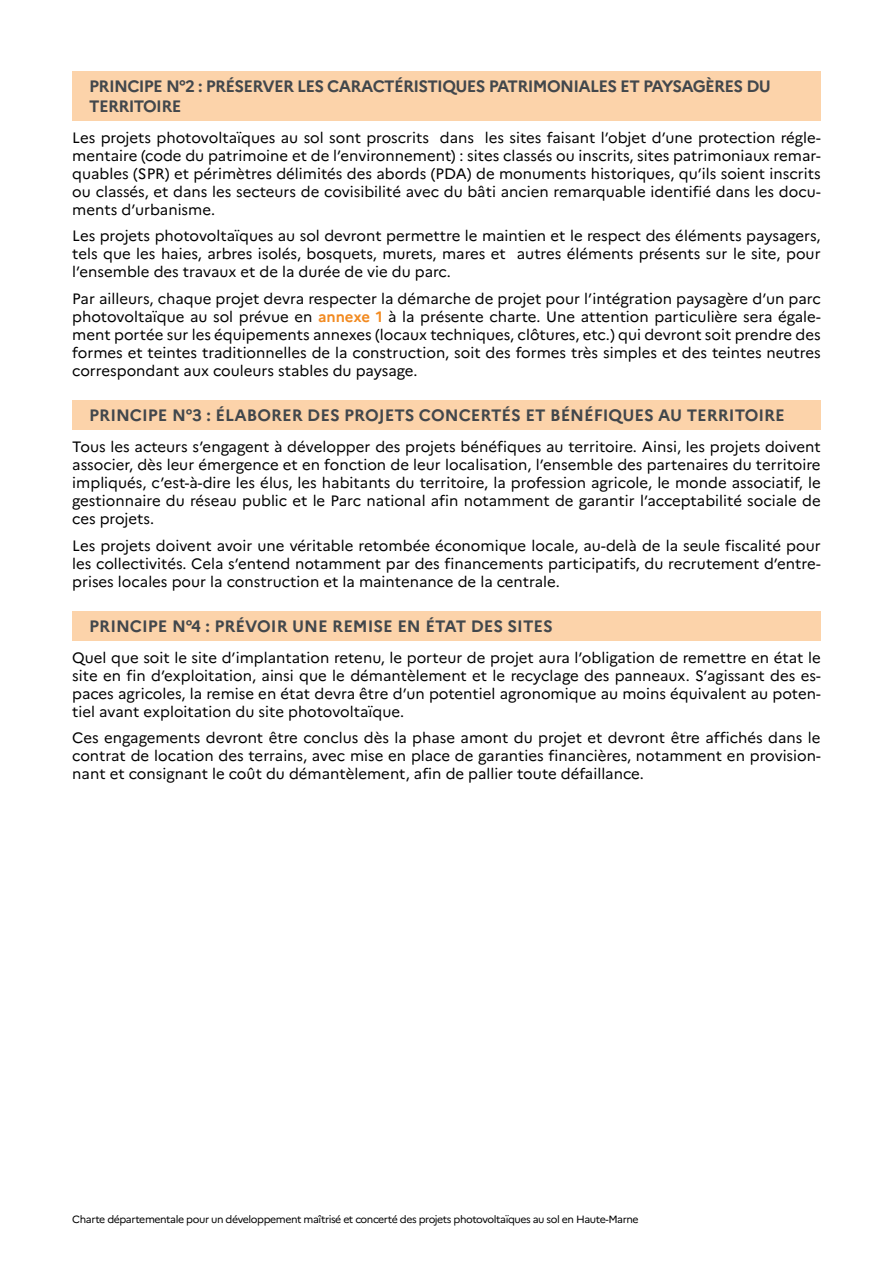
<style>
.page{position:relative;width:893px;height:1263px;background:#fff}
.page>*{position:absolute;margin:0;border:0;box-sizing:border-box;transform-origin:0 0}
.t1{font:700 16.5px "Marianne";letter-spacing:-.005em;color:#42474c}
.t2{font:700 16.5px/19.8px "Marianne";letter-spacing:-.04em;color:#42474c}
.t3{font:15px/18px "Marianne";color:#000;text-align:justify}
.t4{font:10.5px "Marianne";letter-spacing:-.04em;color:#000}
.s1{font-weight:700;color:#f28a20}
</style>
<div class="page">
<div style="left:72px;top:71px;width:749px;height:49px;background:#fcd3aa"></div>
<div style="left:72px;top:400px;width:749px;height:30px;background:#fcd3aa"></div>
<div style="left:72px;top:611px;width:749px;height:29px;background:#fcd3aa"></div>
<p class="t2" style="left:89px;top:77px;width:683px">PRINCIPE N°2 : PRÉSERVER LES CARACTÉRISTIQUES PATRIMONIALES ET PAYSAGÈRES DU<br>TERRITOIRE</p>
<p class="t3" style="left:72px;top:128px;width:750px">Les projets photovoltaïques au sol sont proscrits dans les sites faisant l’objet d’une protection régle&shy;mentaire (code du patrimoine et de l’environnement) : sites classés ou inscrits, sites patrimoniaux remar&shy;quables (SPR) et périmètres délimités des abords (PDA) de monuments historiques, qu’ils soient inscrits ou classés, et dans les secteurs de covisibilité avec du bâti ancien remarquable identifié dans les docu&shy;ments d’urbanisme.</p>
<p class="t3" style="left:72px;top:227px;width:750px">Les projets photovoltaïques au sol devront permettre le maintien et le respect des éléments paysagers, tels que les haies, arbres isolés, bosquets, murets, mares et autres éléments présents sur le site, pour l’ensemble des travaux et de la durée de vie du parc.</p>
<p class="t3" style="left:72px;top:290px;width:750px">Par ailleurs, chaque projet devra respecter la démarche de projet pour l’intégration paysagère d’un parc photovoltaïque au sol prévue en <span class="s1">annexe 1</span> à la présente charte. Une attention particulière sera égale&shy;ment portée sur les équipements annexes (locaux techniques, clôtures, etc.) qui devront soit prendre des formes et teintes traditionnelles de la construction, soit des formes très simples et des teintes neutres correspondant aux couleurs stables du paysage.</p>
<p class="t1" style="left:89px;top:405px;width:697px">PRINCIPE N°3 : ÉLABORER DES PROJETS CONCERTÉS ET BÉNÉFIQUES AU TERRITOIRE</p>
<p class="t3" style="left:72px;top:438px;width:750px">Tous les acteurs s’engagent à développer des projets bénéfiques au territoire. Ainsi, les projets doivent associer, dès leur émergence et en fonction de leur localisation, l’ensemble des partenaires du territoire impliqués, c’est-à-dire les élus, les habitants du territoire, la profession agricole, le monde associatif, le gestionnaire du réseau public et le Parc national afin notamment de garantir l’acceptabilité sociale de ces projets.</p>
<p class="t3" style="left:72px;top:536px;width:750px">Les projets doivent avoir une véritable retombée économique locale, au-delà de la seule fiscalité pour les collectivités. Cela s’entend notamment par des financements participatifs, du recrutement d’entre&shy;prises locales pour la construction et la maintenance de la centrale.</p>
<p class="t1" style="left:89px;top:616px;width:465px">PRINCIPE N°4 : PRÉVOIR UNE REMISE EN ÉTAT DES SITES</p>
<p class="t3" style="left:72px;top:648px;width:750px">Quel que soit le site d’implantation retenu, le porteur de projet aura l’obligation de remettre en état le site en fin d’exploitation, ainsi que le démantèlement et le recyclage des panneaux. S’agissant des es&shy;paces agricoles, la remise en état devra être d’un potentiel agronomique au moins équivalent au poten&shy;tiel avant exploitation du site photovoltaïque.</p>
<p class="t3" style="left:72px;top:729px;width:750px">Ces engagements devront être conclus dès la phase amont du projet et devront être affichés dans le contrat de location des terrains, avec mise en place de garanties financières, notamment en provision&shy;nant et consignant le coût du démantèlement, afin de pallier toute défaillance.</p>
<p class="t4" style="left:72px;top:1213px;width:568px">Charte départementale pour un développement maîtrisé et concerté des projets photovoltaïques au sol en Haute-Marne</p>
</div>
